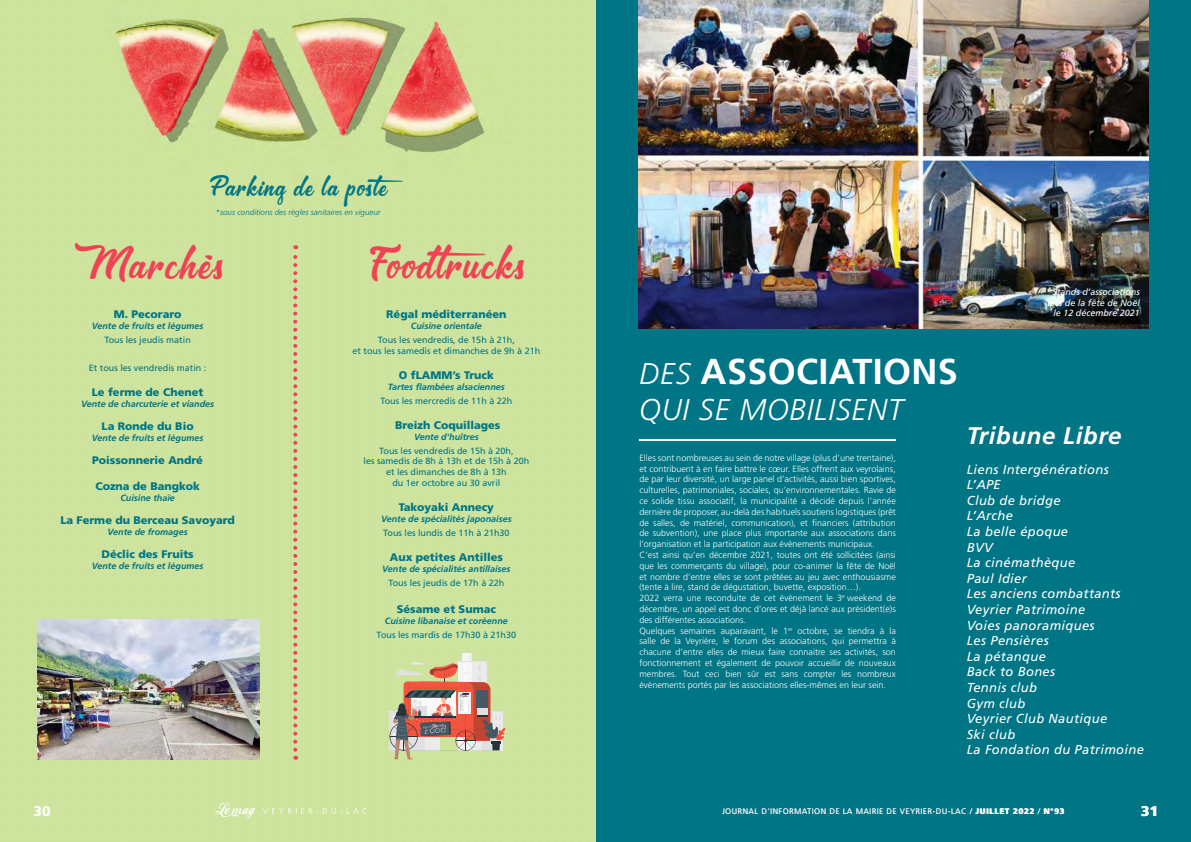
<style>
.page{position:relative;width:1191px;height:842px;background:#fff}
.page>*{position:absolute;margin:0;border:0;box-sizing:border-box;transform-origin:0 0}
.t1{font:38px "&Matchmaker";letter-spacing:.05em;color:#ef4355}
.t2{font:700 36px "Frutiger LT Std";letter-spacing:.01em;color:#fff}
.t3{font:italic 300 30px "Frutiger LT Std";letter-spacing:.025em;color:#fff}
.t4{font:italic 700 24px "Frutiger LT Std";letter-spacing:.025em;color:#fff}
.t5{font:23px "&Matchmaker";letter-spacing:.05em;color:#007585}
.t6{font:900 14px "Frutiger LT Std";color:#fff}
.t7{font:italic 13px/15.6px "Frutiger LT Std";letter-spacing:.025em;color:#fff}
.t8{font:900 11px "Frutiger LT Std";color:#007585}
.t9{font:300 9px/10.8px "Frutiger LT Std";color:#fff}
.t10{font:9px/10.8px "Frutiger LT Std";color:#007585;text-align:center}
.t11{font:italic 700 9px "Frutiger LT Std";color:#007585}
.t12{font:italic 9px/10.8px "Frutiger LT Std";color:#fff;text-align:right}
.t13{font:300 8px "Frutiger LT Std";letter-spacing:.075em;color:#fff}
.t14{font:italic 300 8px "Frutiger LT Std";color:#007585}
.s1{font-weight:300;font-style:italic;font-size:30px}
.s2{font-weight:900}
</style>
<div class="page">
<div style="left:581px;top:0;width:610px;height:842px;background:#007585"></div>
<img style="left:0;top:0;width:595px;height:842px">
<svg style="left:293px;top:245px;width:4px;height:505px;background:#d9a883"></svg>
<img style="left:38px;top:620px;width:222px;height:139px">
<svg style="left:387px;top:653px;width:118px;height:107px;background:#c4ac90"></svg>
<svg style="left:216px;top:802px;width:39px;height:16px"></svg>
<svg style="left:263px;top:808px;width:104px;height:6px"></svg>
<hr style="left:639px;top:439px;width:257px;height:1px;background:#fff">
<img style="left:638px;top:0;width:510px;height:329px">
<h3 class="t5" style="left:209px;top:172px;width:201px">Parking de la poste</h3>
<p class="t14" style="left:216px;top:208px;width:166px">*sous conditions des règles sanitaires en vigueur</p>
<h1 class="t1" style="left:74px;top:238px;width:151px">Marchés</h1>
<h1 class="t1" style="left:368px;top:238px;width:158px">Foodtrucks</h1>
<p class="t8" style="left:386px;top:307px;width:122px">Régal méditerranéen</p>
<p class="t11" style="left:411px;top:320px;width:73px">Cuisine orientale</p>
<p class="t10" style="left:352px;top:334px;width:189px">Tous les vendredis, de 15h à 21h,<br>et tous les samedis et dimanches de 9h à 21h</p>
<p class="t8" style="left:399px;top:368px;width:96px">O fLAMM’s Truck</p>
<p class="t11" style="left:388px;top:381px;width:118px">Tartes flambées alsaciennes</p>
<p class="t10" style="left:380px;top:395px;width:133px">Tous les mercredis de 11h à 22h</p>
<p class="t8" style="left:395px;top:418px;width:107px">Breizh Coquillages</p>
<p class="t11" style="left:414px;top:431px;width:66px">Vente d'huîtres</p>
<p class="t10" style="left:363px;top:445px;width:167px">Tous les vendredis de 15h à 20h,<br>les samedis de 8h à 13h et de 15h à 20h et les dimanches de 8h à 13h<br>du 1er octobre au 30 avril</p>
<p class="t8" style="left:399px;top:501px;width:97px">Takoyaki Annecy</p>
<p class="t11" style="left:381px;top:513px;width:132px">Vente de spécialités japonaises</p>
<p class="t10" style="left:383px;top:527px;width:128px">Tous les lundis de 11h à 21h30</p>
<p class="t8" style="left:390px;top:551px;width:115px">Aux petites Antilles</p>
<p class="t11" style="left:382px;top:563px;width:130px">Vente de spécialités antillaises</p>
<p class="t10" style="left:388px;top:577px;width:117px">Tous les jeudis de 17h à 22h</p>
<p class="t8" style="left:397px;top:603px;width:100px">Sésame et Sumac</p>
<p class="t11" style="left:385px;top:615px;width:125px">Cuisine libanaise et coréenne</p>
<p class="t10" style="left:377px;top:629px;width:141px">Tous les mardis de 17h30 à 21h30</p>
<p class="t8" style="left:114px;top:307px;width:69px">M. Pecoraro</p>
<p class="t11" style="left:92px;top:320px;width:113px">Vente de fruits et légumes</p>
<p class="t10" style="left:104px;top:334px;width:88px">Tous les jeudis matin</p>
<p class="t10" style="left:89px;top:362px;width:119px">Et tous les vendredis matin :</p>
<p class="t8" style="left:92px;top:385px;width:113px">Le ferme de Chenet</p>
<p class="t11" style="left:81px;top:398px;width:135px">Vente de charcuterie et viandes</p>
<p class="t8" style="left:102px;top:419px;width:94px">La Ronde du Bio</p>
<p class="t11" style="left:92px;top:432px;width:113px">Vente de fruits et légumes</p>
<p class="t8" style="left:92px;top:453px;width:112px">Poissonnerie André</p>
<p class="t8" style="left:95px;top:480px;width:106px">Cozna de Bangkok</p>
<p class="t11" style="left:120px;top:493px;width:56px">Cuisine thaïe</p>
<p class="t8" style="left:60px;top:514px;width:176px">La Ferme du Berceau Savoyard</p>
<p class="t11" style="left:107px;top:527px;width:82px">Vente de fromages</p>
<p class="t8" style="left:101px;top:548px;width:94px">Déclic des Fruits</p>
<p class="t11" style="left:92px;top:561px;width:113px">Vente de fruits et légumes</p>
<h3 class="t6" style="left:33px;top:802px;width:19px">30</h3>
<p class="t12" style="left:1047px;top:286px;width:94px">Stands d’associations lors de la fête de Noël le 12 décembre 2021</p>
<h2 class="t2" style="left:639px;top:351px;width:320px"><span class="s1">DES</span> ASSOCIATIONS</h2>
<h3 class="t3" style="left:639px;top:393px;width:265px">QUI SE MOBILISENT</h3>
<p class="t9" style="left:639px;top:452px;width:258px">Elles sont nombreuses au sein de notre village (plus d’une trentaine), et contribuent à en faire battre le cœur. Elles offrent aux veyrolains, de par leur diversité, un large panel d’activités, aussi bien sportives, culturelles, patrimoniales, sociales, qu’environnementales. Ravie de ce solide tissu associatif, la municipalité a décidé depuis l’année dernière de proposer, au-delà des habituels soutiens logistiques (prêt de salles, de matériel, communication), et financiers (attribution de subvention), une place plus importante aux associations dans l’organisation et la participation aux évènements municipaux.<br>C’est ainsi qu’en décembre 2021, toutes ont été sollicitées (ainsi que les commerçants du village), pour co-animer la fête de Noël et nombre d’entre elles se sont prêtées au jeu avec enthousiasme (tente à lire, stand de dégustation, buvette, exposition…).<br>2022 verra une reconduite de cet évènement le 3<sup>e</sup> weekend de décembre, un appel est donc d’ores et déjà lancé aux président(e)s des différentes associations.<br>Quelques semaines auparavant, le 1<sup>er</sup> octobre, se tiendra à la salle de la Veyrière, le forum des associations, qui permettra à chacune d’entre elles de mieux faire connaitre ses activités, son fonctionnement et également de pouvoir accueillir de nouveaux membres. Tout ceci bien sûr est sans compter les nombreux évènements portés par les associations elles-mêmes en leur sein.</p>
<h3 class="t4" style="left:966px;top:421px;width:156px">Tribune Libre</h3>
<p class="t7" style="left:966px;top:461px;width:179px">Liens Intergénérations<br>L’APE<br>Club de bridge<br>L’Arche<br>La belle époque<br>BVV<br>La cinémathèque<br>Paul Idier<br>Les anciens combattants<br>Veyrier Patrimoine<br>Voies panoramiques<br>Les Pensières<br>La pétanque<br>Back to Bones<br>Tennis club<br>Gym club<br>Veyrier Club Nautique<br>Ski club<br>La Fondation du Patrimoine</p>
<p class="t13" style="left:722px;top:807px;width:344px">JOURNAL D’INFORMATION DE LA MAIRIE DE VEYRIER-DU-LAC / <span class="s2">JUILLET 2022</span> / <span class="s2">N°93</span></p>
<h3 class="t6" style="left:1140px;top:802px;width:19px">31</h3>
</div>
